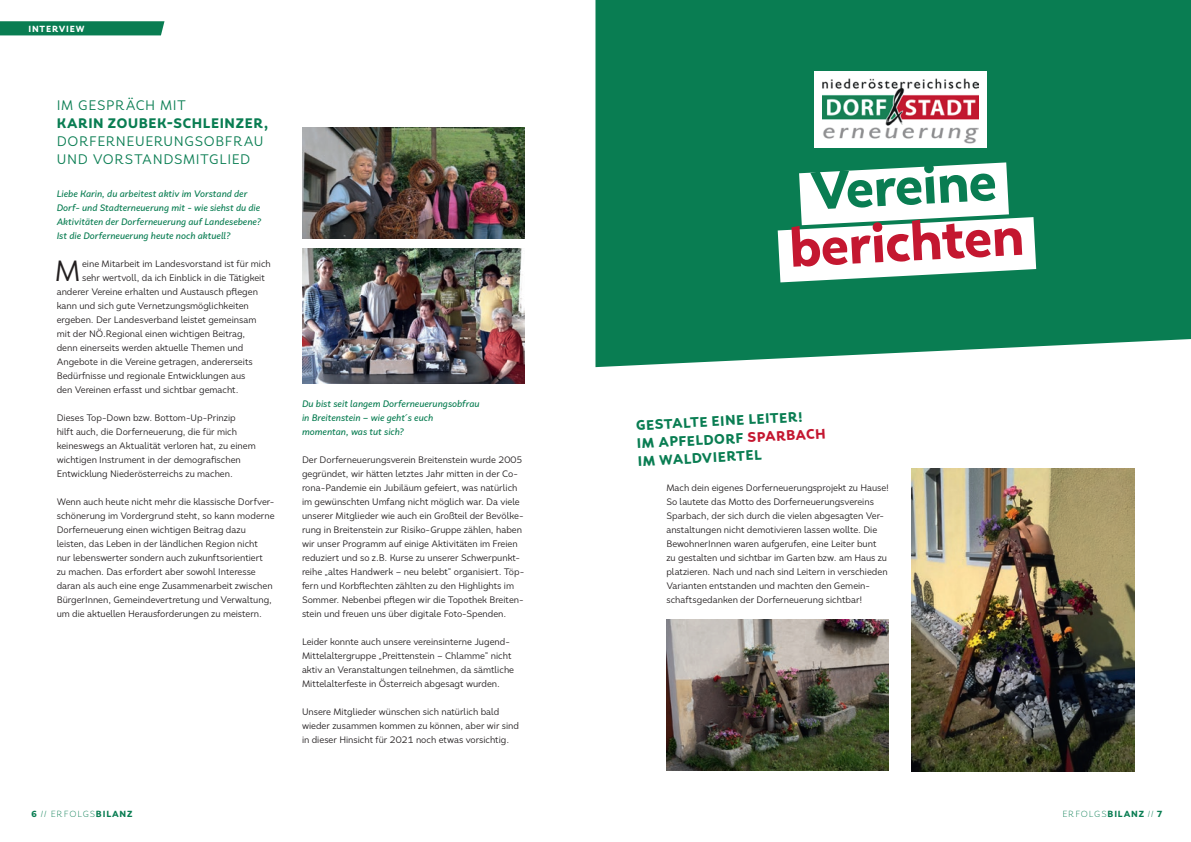
<style>
.page{position:relative;width:1191px;height:842px;background:#fff}
.page>*{position:absolute;margin:0;border:0;box-sizing:border-box;transform-origin:0 0}
.t1{font:900 54px "Faible";color:#c41730}
.t2{font:900 54px "Faible";color:#097d52}
.t3{font:29.6px "Faible";color:#231f20}
.t4{font:900 14px/18px "Faible";letter-spacing:.045em;color:#097d52}
.t5{font:14px/18px "Faible";letter-spacing:.045em;color:#097d52}
.t6{font:9.5px/14px "Faible";color:#231f20}
.t7{font:italic 500 9.5px/14px "Faible";color:#097d52}
.t8{font:300 9px "Faible";letter-spacing:.095em;color:#097d52}
.t9{font:900 9px "Faible";letter-spacing:.1em;color:#fff}
.s1{color:#c41730}
.s2{font-weight:900}
</style>
<div class="page">
<img style="left:302px;top:128px;width:222px;height:110px">
<svg style="left:0;top:21px;width:164px;height:14px"></svg>
<div style="left:595px;top:0;width:596px;height:367px;background:#097d52"></div>
<svg style="left:745px;top:134px;width:317px;height:54px"></svg>
<svg style="left:724px;top:188px;width:365px;height:123px"></svg>
<div style="left:814px;top:71px;width:172px;height:76px;background:#fff"></div>
<img style="left:822px;top:78px;width:156px;height:66px">
<img style="left:666px;top:620px;width:223px;height:151px">
<img style="left:911px;top:469px;width:223px;height:302px">
<img style="left:302px;top:248px;width:222px;height:135px">
<p class="t9" style="left:28px;top:22px;width:58px">INTERVIEW</p>
<h3 class="t5" style="left:57px;top:96px;width:131px">IM GESPRÄCH MIT</h3>
<h3 class="t4" style="left:57px;top:114px;width:213px">KARIN ZOUBEK-SCHLEINZER,</h3>
<h3 class="t5" style="left:57px;top:132px;width:208px">DORFERNEUERUNGSOBFRAU<br>UND VORSTANDSMITGLIED</h3>
<p class="t7" style="left:57px;top:186px;width:206px">Liebe Karin, du arbeitest aktiv im Vorstand der Dorf- und Stadterneuerung mit - wie siehst du die Aktivitäten der Dorferneuerung auf Landesebene?<br>Ist die Dorferneuerung heute noch aktuell?</p>
<h2 class="t3" style="left:55px;top:252px;width:27px">M</h2>
<p class="t6" style="left:82px;top:256px;width:190px">eine Mitarbeit im Landesvorstand ist für mich</p>
<p class="t6" style="left:82px;top:270px;width:184px">sehr wertvoll, da ich Einblick in die Tätigkeit</p>
<p class="t6" style="left:57px;top:284px;width:203px">anderer Vereine erhalten und Austausch pflegen</p>
<p class="t6" style="left:57px;top:298px;width:194px">kann und sich gute Vernetzungsmöglichkeiten</p>
<p class="t6" style="left:57px;top:312px;width:201px">ergeben. Der Landesverband leistet gemeinsam</p>
<p class="t6" style="left:57px;top:326px;width:190px">mit der NÖ.Regional einen wichtigen Beitrag,</p>
<p class="t6" style="left:57px;top:340px;width:188px">denn einerseits werden aktuelle Themen und</p>
<p class="t6" style="left:57px;top:354px;width:198px">Angebote in die Vereine getragen, andererseits</p>
<p class="t6" style="left:57px;top:368px;width:190px">Bedürfnisse und regionale Entwicklungen aus</p>
<p class="t6" style="left:57px;top:382px;width:183px">den Vereinen erfasst und sichtbar gemacht.</p>
<p class="t6" style="left:57px;top:410px;width:200px">Dieses Top-Down bzw. Bottom-Up-Prinzip<br>hilft auch, die Dorferneuerung, die für mich keineswegs an Aktualität verloren hat, zu einem wichtigen Instrument in der demografischen Entwicklung Niederösterreichs zu machen.</p>
<p class="t6" style="left:57px;top:494px;width:219px">Wenn auch heute nicht mehr die klassische Dorfver&shy;schönerung im Vordergrund steht, so kann moderne Dorferneuerung einen wichtigen Beitrag dazu leisten, das Leben in der ländlichen Region nicht<br>nur lebenswerter sondern auch zukunftsorientiert zu machen. Das erfordert aber sowohl Interesse daran als auch eine enge Zusammenarbeit zwischen BürgerInnen, Gemeindevertretung und Verwaltung, um die aktuellen Herausforderungen zu meistern.</p>
<p class="t7" style="left:302px;top:397px;width:179px">Du bist seit langem Dorferneuerungsobfrau in Breitenstein – wie geht´s euch momentan, was tut sich?</p>
<p class="t6" style="left:302px;top:452px;width:224px">Der Dorferneuerungsverein Breitenstein wurde 2005 gegründet, wir hätten letztes Jahr mitten in der Co&shy;rona-Pandemie ein Jubiläum gefeiert, was natürlich im gewünschten Umfang nicht möglich war. Da viele unserer Mitglieder wie auch ein Großteil der Bevölke&shy;rung in Breitenstein zur Risiko-Gruppe zählen, haben wir unser Programm auf einige Aktivitäten im Freien reduziert und so z.B. Kurse zu unserer Schwerpunkt&shy;reihe „altes Handwerk – neu belebt“ organisiert. Töp&shy;fern und Korbflechten zählten zu den Highlights im Sommer. Nebenbei pflegen wir die Topothek Breiten&shy;stein und freuen uns über digitale Foto-Spenden.</p>
<p class="t6" style="left:302px;top:635px;width:214px">Leider konnte auch unsere vereinsinterne Jugend-Mittelaltergruppe „Preittenstein – Chlamme“ nicht aktiv an Veranstaltungen teilnehmen, da sämtliche Mittelalterfeste in Österreich abgesagt wurden.</p>
<p class="t6" style="left:302px;top:705px;width:219px">Unsere Mitglieder wünschen sich natürlich bald wieder zusammen kommen zu können, aber wir sind in dieser Hinsicht für 2021 noch etwas vorsichtig.</p>
<h1 class="t2" style="left:809px;top:154px;width:187px;rotate:-3deg">Vereine</h1>
<h1 class="t1" style="left:787px;top:211px;width:236px;rotate:-3deg">berichten</h1>
<h3 class="t4" style="left:635px;top:417px;width:190px;rotate:-3deg">GESTALTE EINE LEITER!<br>IM APFELDORF <span class="s1">SPARBACH<br></span>IM WALDVIERTEL</h3>
<p class="t6" style="left:666px;top:480px;width:224px">Mach dein eigenes Dorferneuerungsprojekt zu Hause!<br>So lautete das Motto des Dorferneuerungsvereins Sparbach, der sich durch die vielen abgesagten Ver&shy;anstaltungen nicht demotivieren lassen wollte. Die BewohnerInnen waren aufgerufen, eine Leiter bunt<br>zu gestalten und sichtbar im Garten bzw. am Haus zu platzieren. Nach und nach sind Leitern in verschieden Varianten entstanden und machten den Gemein&shy;schaftsgedanken der Dorferneuerung sichtbar!</p>
<p class="t8" style="left:31px;top:808px;width:103px"><span class="s2">6</span> // ERFOLGS<span class="s2">BILANZ</span></p>
<p class="t8" style="left:1062px;top:808px;width:101px">ERFOLGS<span class="s2">BILANZ</span> // <span class="s2">7</span></p>
</div>
